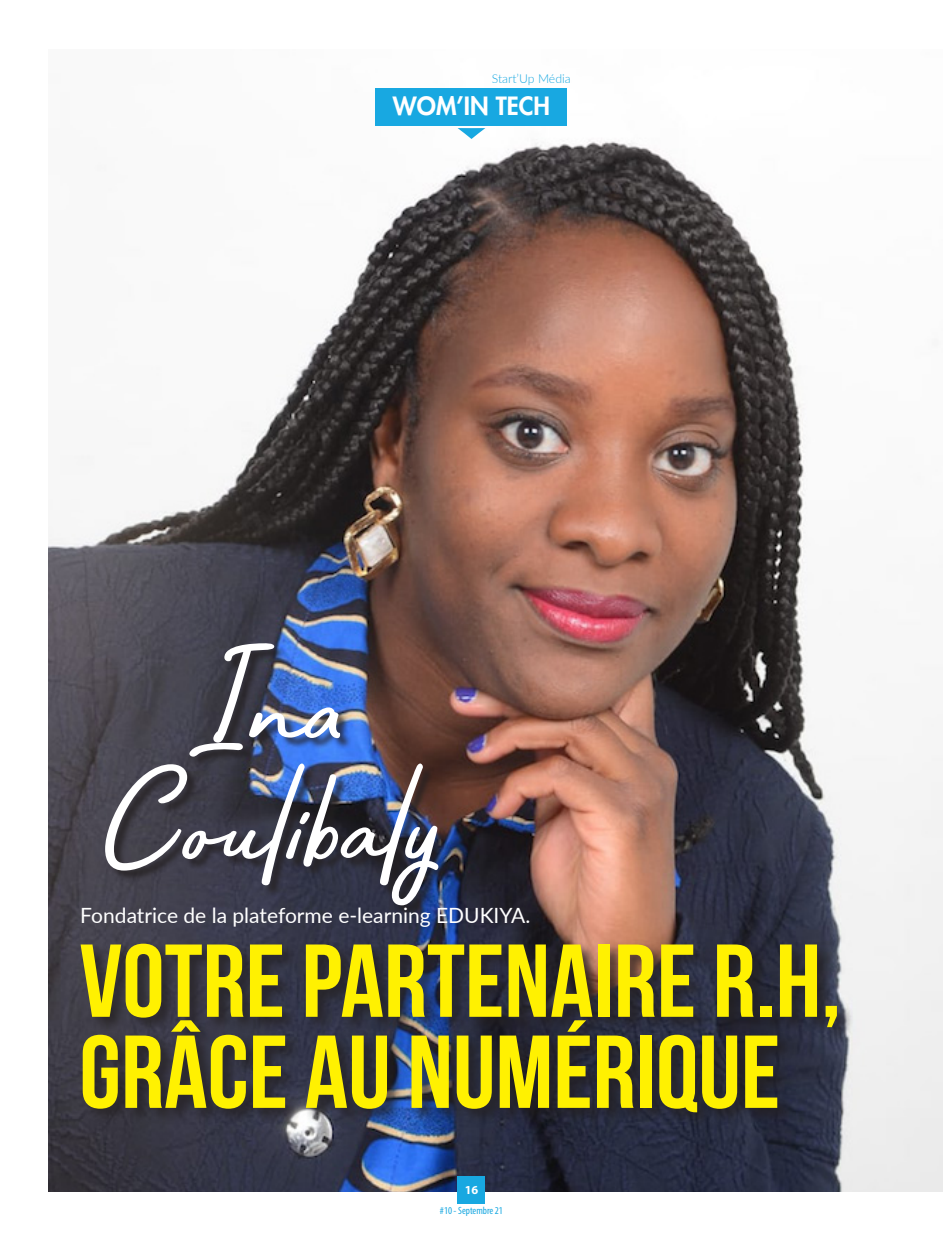
<style>
.page{position:relative;width:943px;height:1241px;background:#fff}
.page>*{position:absolute;margin:0;border:0;box-sizing:border-box;transform-origin:0 0}
.t1{font:140px "Bahagia";color:#fff;scale:1.04 1}
.t2{font:700 103.25px/91px "Bebas Neue";color:#fff101}
.RUBRIQUE{font:800 24.5px "Futura Std";color:#fff}
.t3{font:21px "Lato";color:#fff}
.t4{font:300 12.25px "Lato";color:#18a8e1}
.t5{font:700 12.25px "Myriad Pro";color:#fff}
.t6{font:condensed 10.5px "Myriad Pro";color:#18a8e1}
</style>
<div class="page">
<img style="left:49px;top:88px;width:894px;height:1103px">
<div style="left:376px;top:88px;width:191px;height:37px;background:#18a8e1"></div>
<svg style="left:457px;top:128px;width:28px;height:11px"></svg>
<div style="left:107px;top:645px;width:343px;height:272px;background:#231f20;opacity:.75"></div>
<div style="left:457px;top:1175px;width:28px;height:28px;background:#18a8e1"></div>
<div style="left:79px;top:941px;width:774px;height:186px;background:#231f20;opacity:.75"></div>
<p class="t4" style="left:491px;top:70px;width:80px">Start’Up Média</p>
<p class="RUBRIQUE" style="left:393px;top:90px;width:158px">WOM’IN TECH</p>
<p class="t1" style="left:193px;top:607px;width:146px">Ina</p>
<p class="t1" style="left:100px;top:727px;width:325px">Coulibaly</p>
<p class="t3" style="left:80px;top:900px;width:451px">Fondatrice de la plateforme e-learning EDUKIYA.</p>
<p class="t2" style="left:79px;top:934px;width:763px">VOTRE PARTENAIRE R.H,<br>GRÂCE AU NUMÉRIQUE</p>
<p class="t5" style="left:464px;top:1181px;width:15px">16</p>
<p class="t6" style="left:440px;top:1204px;width:65px">#10 - Septembre 21</p>
</div>
